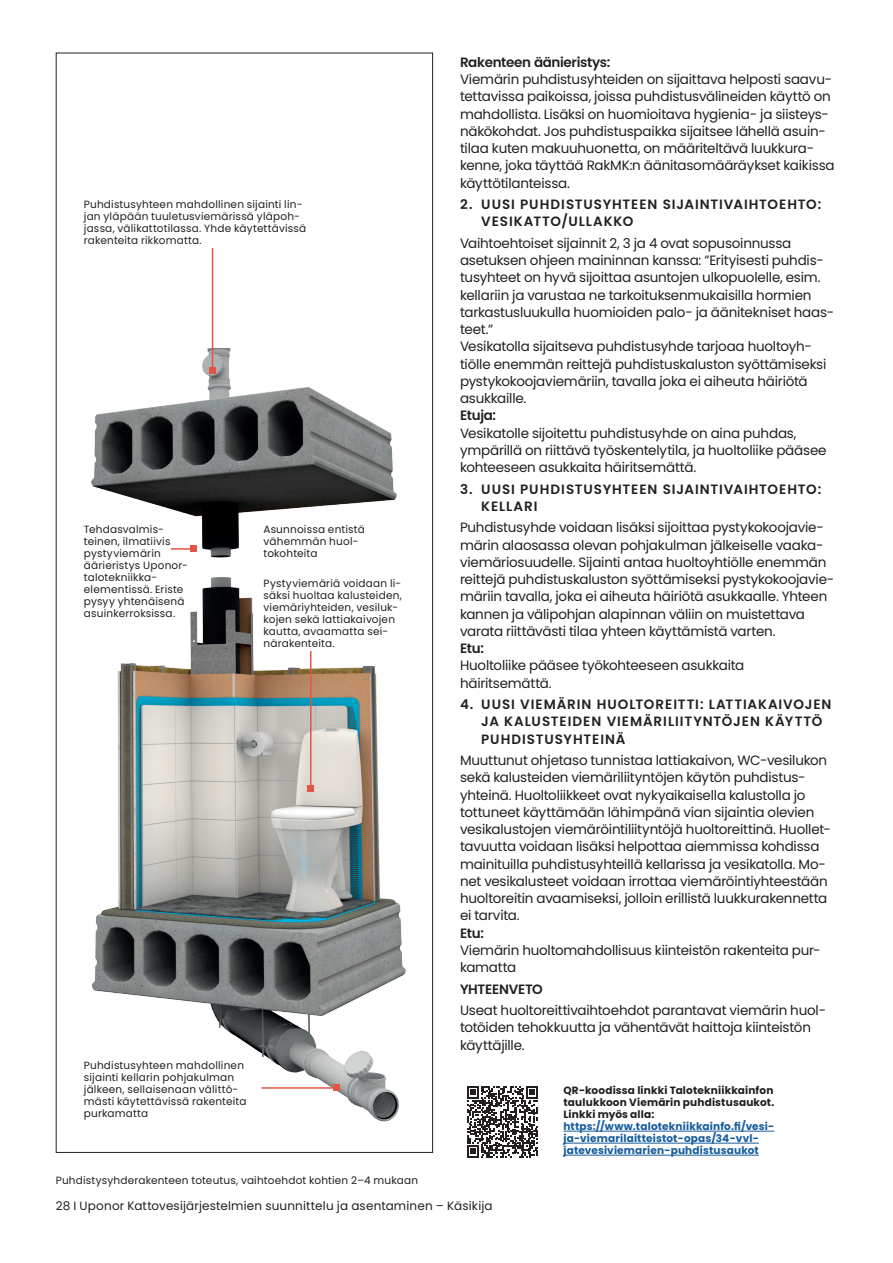
<style>
.page{position:relative;width:893px;height:1263px;background:#fff}
.page>*{position:absolute;margin:0;border:0;box-sizing:border-box;transform-origin:0 0}
.Leipateksti_2021{font:13.5px/17.2px "Poppins";letter-spacing:-.015em;color:#231f20}
.Suunnittelutapaohjee{font:600 13.5px/17.2px "Poppins";letter-spacing:.065em;color:#231f20}
.Suunnitteluohjeen_li{font:600 13.5px "Poppins";letter-spacing:-.025em;color:#231f20}
.Väliotsikot_X_x_x{font:600 13.5px "Poppins";letter-spacing:-.02em;color:#231f20}
.t1{font:12px "Poppins";letter-spacing:.015em;color:#231f20}
.Kuvatekstit_2021{font:10.5px/12px "Poppins";letter-spacing:.02em;color:#231f20}
.Kuvatekstit_2021-2{font:700 10.5px/12px "Poppins";letter-spacing:.02em;color:#175d9e}
.s1{color:#231f20}
</style>
<div class="page">
<img style="left:91px;top:349px;width:315px;height:773px">
<svg style="left:467px;top:1086px;width:71px;height:71px"></svg>
<hr style="left:212px;top:248px;width:1px;height:122px;background:#e35645">
<svg style="left:210px;top:367px;width:6px;height:6px"></svg>
<hr style="left:171px;top:548px;width:23px;height:2px;background:#e35645">
<svg style="left:191px;top:546px;width:6px;height:6px"></svg>
<hr style="left:310px;top:651px;width:1px;height:137px;background:#e35645">
<svg style="left:308px;top:785px;width:6px;height:6px"></svg>
<hr style="left:261px;top:1087px;width:76px;height:2px;background:#e35645">
<svg style="left:334px;top:1085px;width:6px;height:6px"></svg>
<hr style="left:563px;top:1131px;width:211px;height:1px;background:#175d9e">
<hr style="left:563px;top:1143px;width:196px;height:1px;background:#175d9e">
<hr style="left:563px;top:1155px;width:196px;height:1px;background:#175d9e">
<p class="Kuvatekstit_2021" style="left:84px;top:198px;width:224px">Puhdistusyhteen mahdollinen sijainti lin&shy;jan yläpään tuuletusviemärissä yläpoh&shy;jassa, välikattotilassa. Yhde käytettävissä rakenteita rikkomatta.</p>
<p class="Kuvatekstit_2021" style="left:84px;top:523px;width:105px">Tehdasvalmis&shy;teinen, ilmatiivis pystyviemärin äärieristys Uponor&shy;talotekniikka&shy;elementissä. Eriste pysyy yhtenäisenä asuinkerroksissa.</p>
<p class="Kuvatekstit_2021" style="left:264px;top:523px;width:103px">Asunnoissa entistä vähemmän huol&shy;tokohteita</p>
<p class="Kuvatekstit_2021" style="left:264px;top:577px;width:140px">Pystyviemäriä voidaan li&shy;säksi huoltaa kalusteiden, viemäriyhteiden, vesiluk&shy;kojen sekä lattiakaivojen kautta, avaamatta sei&shy;närakenteita.</p>
<p class="Kuvatekstit_2021" style="left:84px;top:1060px;width:164px">Puhdistusyhteen mahdollinen sijainti kellarin pohjakulman jälkeen, sellaisenaan välittö&shy;mästi käytettävissä rakenteita purkamatta</p>
<p class="Kuvatekstit_2021" style="left:56px;top:1174px;width:364px">Puhdistysyhderakenteen toteutus, vaihtoehdot kohtien 2–4 mukaan</p>
<p class="Suunnitteluohjeen_li" style="left:460px;top:54px;width:152px">Rakenteen äänieristys:</p>
<p class="Leipateksti_2021" style="left:460px;top:71px;width:376px">Viemärin puhdistusyhteiden on sijaittava helposti saavu&shy;tettavissa paikoissa, joissa puhdistusvälineiden käyttö on mahdollista. Lisäksi on huomioitava hygienia- ja siisteys&shy;näkökohdat. Jos puhdistuspaikka sijaitsee lähellä asuin&shy;tilaa kuten makuuhuonetta, on määriteltävä luukkura&shy;kenne, joka täyttää RakMK:n äänitasomääräykset kaikissa käyttötilanteissa.</p>
<p class="Suunnittelutapaohjee" style="left:481px;top:196px;width:341px;text-indent:-21px">2. UUSI PUHDISTUSYHTEEN SIJAINTIVAIHTOEHTO:<br>VESIKATTO/ULLAKKO</p>
<p class="Leipateksti_2021" style="left:460px;top:235px;width:376px">Vaihtoehtoiset sijainnit 2, 3 ja 4 ovat sopusoinnussa asetuksen ohjeen maininnan kanssa: ”Erityisesti puhdis&shy;tusyhteet on hyvä sijoittaa asuntojen ulkopuolelle, esim. kellariin ja varustaa ne tarkoituksenmukaisilla hormien tarkastusluukulla huomioiden palo- ja äänitekniset haas&shy;teet.”</p>
<p class="Leipateksti_2021" style="left:460px;top:338px;width:368px">Vesikatolla sijaitseva puhdistusyhde tarjoaa huoltoyh&shy;tiölle enemmän reittejä puhdistuskaluston syöttämiseksi pystykokoojaviemäriin, tavalla joka ei aiheuta häiriötä asukkaille.</p>
<p class="Suunnitteluohjeen_li" style="left:460px;top:408px;width:38px">Etuja:</p>
<p class="Leipateksti_2021" style="left:460px;top:424px;width:368px">Vesikatolle sijoitettu puhdistusyhde on aina puhdas, ympärillä on riittävä työskentelytila, ja huoltoliike pääsee kohteeseen asukkaita häiritsemättä.</p>
<p class="Suunnittelutapaohjee" style="left:481px;top:480px;width:341px;text-indent:-21px">3. UUSI PUHDISTUSYHTEEN SIJAINTIVAIHTOEHTO:<br>KELLARI</p>
<p class="Leipateksti_2021" style="left:460px;top:519px;width:376px">Puhdistusyhde voidaan lisäksi sijoittaa pystykokoojavie&shy;märin alaosassa olevan pohjakulman jälkeiselle vaaka&shy;viemäriosuudelle. Sijainti antaa huoltoyhtiölle enemmän reittejä puhdistuskaluston syöttämiseksi pystykokoojavie&shy;märiin tavalla, joka ei aiheuta häiriötä asukkaalle. Yhteen kannen ja välipohjan alapinnan väliin on muistettava varata riittävästi tilaa yhteen käyttämistä varten.</p>
<p class="Suunnitteluohjeen_li" style="left:460px;top:640px;width:25px">Etu:</p>
<p class="Leipateksti_2021" style="left:460px;top:657px;width:286px">Huoltoliike pääsee työkohteeseen asukkaita häiritsemättä.</p>
<p class="Suunnittelutapaohjee" style="left:481px;top:696px;width:352px;text-indent:-21px">4. UUSI VIEMÄRIN HUOLTOREITTI: LATTIAKAIVOJEN<br>JA KALUSTEIDEN VIEMÄRILIITYNTÖJEN KÄYTTÖ<br>PUHDISTUSYHTEINÄ</p>
<p class="Leipateksti_2021" style="left:460px;top:752px;width:372px">Muuttunut ohjetaso tunnistaa lattiakaivon, WC-vesilukon sekä kalusteiden viemäriliityntöjen käytön puhdistus&shy;yhteinä. Huoltoliikkeet ovat nykyaikaisella kalustolla jo tottuneet käyttämään lähimpänä vian sijaintia olevien vesikalustojen viemäröintiliityntöjä huoltoreittinä. Huollet&shy;tavuutta voidaan lisäksi helpottaa aiemmissa kohdissa mainituilla puhdistusyhteillä kellarissa ja vesikatolla. Mo&shy;net vesikalusteet voidaan irrottaa viemäröintiyhteestään huoltoreitin avaamiseksi, jolloin erillistä luukkurakennetta ei tarvita.</p>
<p class="Suunnitteluohjeen_li" style="left:460px;top:925px;width:25px">Etu:</p>
<p class="Leipateksti_2021" style="left:460px;top:942px;width:362px">Viemärin huoltomahdollisuus kiinteistön rakenteita pur&shy;kamatta</p>
<p class="Väliotsikot_X_x_x" style="left:460px;top:981px;width:84px">YHTEENVETO</p>
<p class="Leipateksti_2021" style="left:460px;top:1002px;width:368px;line-height:17.7px">Useat huoltoreittivaihtoehdot parantavat viemärin huol&shy;totöiden tehokkuutta ja vähentävät haittoja kiinteistön käyttäjille.</p>
<p class="Kuvatekstit_2021-2" style="left:563px;top:1085px;width:212px"><span class="s1">QR-koodissa linkki Talotekniikkainfon taulukkoon Viemärin puhdistusaukot.<br>Linkki myös alla: </span>https://www.talotekniikkainfo.fi/vesi&shy;ja-viemarilaitteistot-opas/34-vvl&shy;jatevesiviemarien-puhdistusaukot</p>
<p class="t1" style="left:56px;top:1199px;width:438px">28 I Uponor Kattovesijärjestelmien suunnittelu ja asentaminen – Käsikija</p>
</div>
